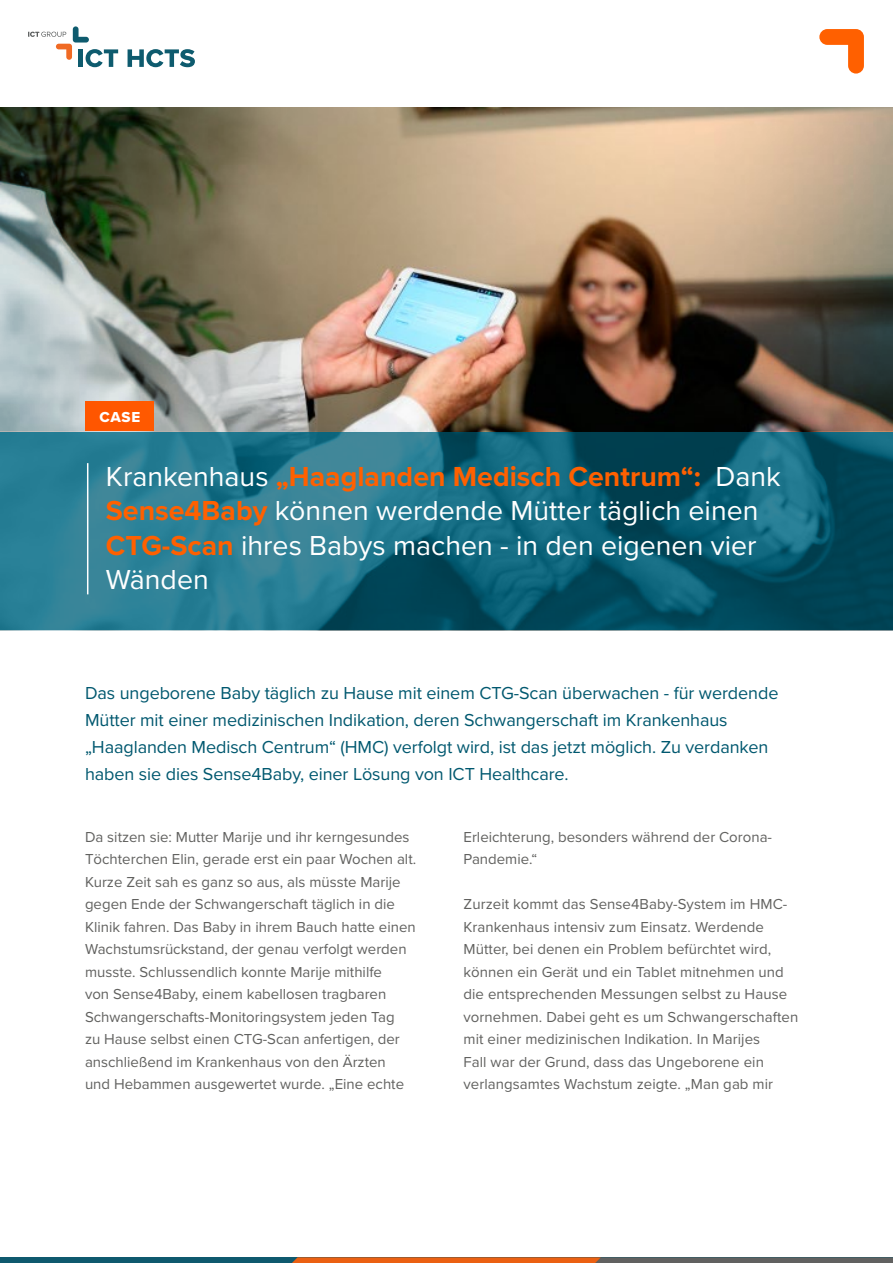
<style>
.page{position:relative;width:893px;height:1263px;background:#fff}
.page>*{position:absolute;margin:0;border:0;box-sizing:border-box;transform-origin:0 0}
.t1{font:28.5px/34.5px "Proxima Nova";color:#fff}
.t2{font:18px/27px "Proxima Nova";letter-spacing:-.005em;color:#00586f}
.t3{font:15px/22.5px "Proxima Nova";color:#61615f}
.t4{font:15px "Proxima Nova Extrabld";color:#fff}
.s1{font-weight:700;color:#ff6000}
</style>
<div class="page">
<img style="left:0;top:431px;width:893px;height:199px">
<svg style="left:819px;top:29px;width:45px;height:45px"></svg>
<div style="left:0;top:1257px;width:893px;height:6px;background:#0f596e"></div>
<svg style="left:292px;top:1257px;width:601px;height:6px;background:#9d5f3b"></svg>
<svg style="left:28px;top:26px;width:90px;height:41px"></svg>
<svg style="left:128px;top:49px;width:67px;height:18px"></svg>
<hr style="left:87px;top:463px;width:1px;height:131px;background:#fff">
<img style="left:0;top:107px;width:893px;height:324px">
<p class="t4" style="left:99px;top:406px;width:42px">CASE</p>
<h1 class="t1" style="left:106px;top:458px;width:677px">Krankenhaus <span class="s1">„Haaglanden Medisch Centrum“:</span> Dank <span class="s1">Sense4Baby</span> können werdende Mütter täglich einen <span class="s1">CTG-Scan</span> ihres Babys machen - in den eigenen vier Wänden</h1>
<p class="t2" style="left:85px;top:679px;width:695px">Das ungeborene Baby täglich zu Hause mit einem CTG-Scan überwachen - für werdende Mütter mit einer medizinischen Indikation, deren Schwangerschaft im Krankenhaus „Haaglanden Medisch Centrum“ (HMC) verfolgt wird, ist das jetzt möglich. Zu verdanken haben sie dies Sense4Baby, einer Lösung von ICT Healthcare.</p>
<p class="t3" style="left:85px;top:825px;width:333px">Da sitzen sie: Mutter Marije und ihr kerngesundes Töchterchen Elin, gerade erst ein paar Wochen alt.<br>Kurze Zeit sah es ganz so aus, als müsste Marije gegen Ende der Schwangerschaft täglich in die Klinik fahren. Das Baby in ihrem Bauch hatte einen Wachstumsrückstand, der genau verfolgt werden musste. Schlussendlich konnte Marije mithilfe<br>von Sense4Baby, einem kabellosen tragbaren Schwangerschafts-Monitoringsystem jeden Tag<br>zu Hause selbst einen CTG-Scan anfertigen, der anschließend im Krankenhaus von den Ärzten<br>und Hebammen ausgewertet wurde. „Eine echte</p>
<p class="t3" style="left:463px;top:825px;width:310px">Erleichterung, besonders während der Corona-<br>Pandemie.“</p>
<p class="t3" style="left:463px;top:892px;width:336px">Zurzeit kommt das Sense4Baby-System im HMC-Krankenhaus intensiv zum Einsatz. Werdende Mütter, bei denen ein Problem befürchtet wird, können ein Gerät und ein Tablet mitnehmen und die entsprechenden Messungen selbst zu Hause vornehmen. Dabei geht es um Schwangerschaften mit einer medizinischen Indikation. In Marijes<br>Fall war der Grund, dass das Ungeborene ein verlangsamtes Wachstum zeigte. „Man gab mir</p>
</div>
